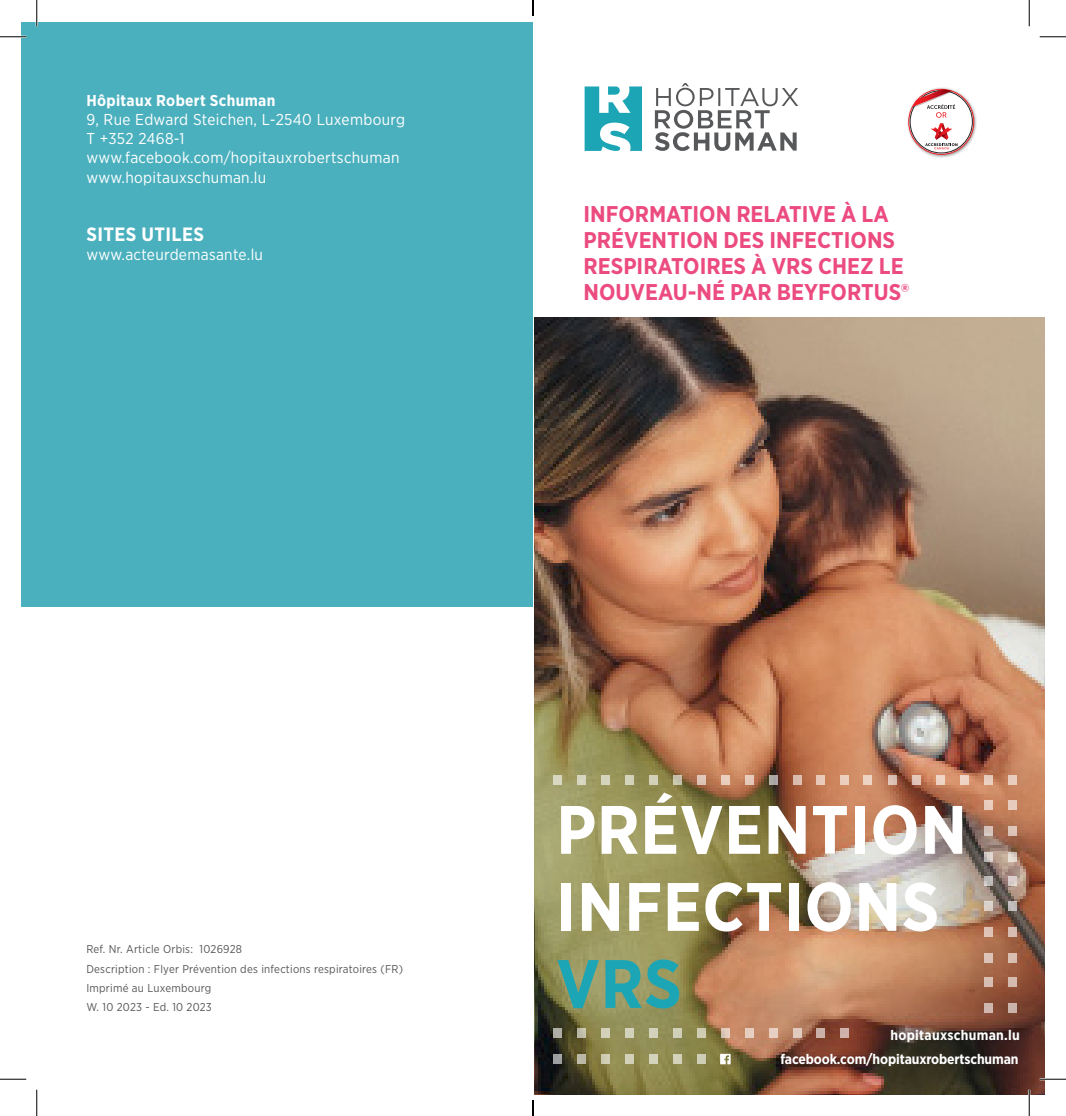
<style>
.page{position:relative;width:1066px;height:1116px;background:#fff}
.page>*{position:absolute;margin:0;border:0;box-sizing:border-box;transform-origin:0 0}
._00_Headline_Flyer{font:700 68.25px "Gotham Narrow";letter-spacing:.01em;color:#fff}
._00_Headline_Flyer_vert{font:700 68.25px "Gotham Narrow";color:#1ca6b5}
._01_H1_Pantone205{font:700 22.75px/26.2px "Gotham Narrow";color:#ec4b80}
._01_H1_white{font:700 19.25px "Gotham Narrow";letter-spacing:.02em;color:#fff}
._02_body_white{font:15.75px "Gotham Narrow";letter-spacing:.02em;color:#fff}
._02_body_white-2{font:700 15.75px "Gotham Narrow";letter-spacing:.02em;color:#fff}
._03_body{font:700 14px "Gotham Narrow";letter-spacing:-.01em;color:#fff}
._03_body-2{font:700 14px "Gotham Narrow";letter-spacing:.02em;color:#fff}
.t1{font:11.38px "Gotham Narrow";letter-spacing:.02em;color:#57585a}
</style>
<div class="page">
<div style="left:22px;top:22px;width:511px;height:584px;background:#4bb0be"></div>
<img style="left:534px;top:317px;width:510px;height:776px">
<div style="left:553px;top:1028px;width:9px;height:9px;background:#aeaea6"></div>
<div style="left:553px;top:1054px;width:9px;height:9px;background:#9e9e9f"></div>
<div style="left:553px;top:774px;width:9px;height:10px;background:#d8d7c1"></div>
<svg style="left:577px;top:1028px;width:9px;height:9px"></svg>
<div style="left:577px;top:1054px;width:9px;height:9px;background:#bbb8a7"></div>
<div style="left:601px;top:1028px;width:9px;height:9px;background:#d3d1b9"></div>
<div style="left:577px;top:774px;width:9px;height:10px;background:#d6d5c0"></div>
<div style="left:601px;top:1054px;width:9px;height:9px;background:#d1cdb5"></div>
<div style="left:625px;top:1028px;width:9px;height:9px;background:#d3d3bd"></div>
<div style="left:625px;top:1054px;width:9px;height:9px;background:#d2d0b8"></div>
<div style="left:601px;top:774px;width:9px;height:10px;background:#d5d3bb"></div>
<div style="left:649px;top:1028px;width:9px;height:9px;background:#d3d2bc"></div>
<div style="left:673px;top:1028px;width:9px;height:9px;background:#d0cfb9"></div>
<div style="left:649px;top:1054px;width:9px;height:9px;background:#d4d3bc"></div>
<div style="left:673px;top:1054px;width:9px;height:9px;background:#d3d2bb"></div>
<div style="left:625px;top:774px;width:9px;height:10px;background:#d4d2bb"></div>
<div style="left:697px;top:1028px;width:9px;height:9px;background:#d0cdb4"></div>
<svg style="left:721px;top:1028px;width:9px;height:9px"></svg>
<div style="left:697px;top:1054px;width:9px;height:9px;background:#cecdb5"></div>
<div style="left:745px;top:1028px;width:9px;height:9px;background:#e5cdc0"></div>
<div style="left:649px;top:774px;width:9px;height:10px;background:#d3d0b8"></div>
<div style="left:769px;top:1028px;width:9px;height:9px;background:#e7d0c3"></div>
<div style="left:1008px;top:1002px;width:8px;height:10px;background:#c9b3ab"></div>
<div style="left:1008px;top:977px;width:8px;height:9px;background:#d4baaf"></div>
<div style="left:673px;top:774px;width:9px;height:10px;background:#c5bfaa"></div>
<svg style="left:1008px;top:901px;width:8px;height:10px"></svg>
<div style="left:793px;top:1028px;width:9px;height:9px;background:#e1cbbf"></div>
<div style="left:1008px;top:876px;width:8px;height:9px;background:#dacecc"></div>
<div style="left:816px;top:1028px;width:9px;height:9px;background:#c9b0ab"></div>
<div style="left:984px;top:1002px;width:8px;height:10px;background:#cfb7ae"></div>
<div style="left:1008px;top:927px;width:8px;height:9px;background:#d7bcb0"></div>
<div style="left:1008px;top:952px;width:8px;height:10px;background:#d9bfb3"></div>
<div style="left:1008px;top:800px;width:8px;height:9px;background:#e7ccbd"></div>
<div style="left:1008px;top:774px;width:8px;height:10px;background:#e7cdbe"></div>
<div style="left:840px;top:1028px;width:8px;height:9px;background:#ceb2ab"></div>
<div style="left:697px;top:774px;width:9px;height:10px;background:#dec6b7"></div>
<div style="left:1008px;top:826px;width:8px;height:9px;background:#ddc4b8"></div>
<svg style="left:1008px;top:851px;width:8px;height:10px"></svg>
<div style="left:984px;top:977px;width:8px;height:9px;background:#d7beb3"></div>
<div style="left:984px;top:901px;width:8px;height:10px;background:#d9cfc7"></div>
<div style="left:721px;top:774px;width:9px;height:10px;background:#ebcfc0"></div>
<svg style="left:984px;top:876px;width:8px;height:9px"></svg>
<div style="left:984px;top:927px;width:8px;height:9px;background:#dec3b5"></div>
<div style="left:984px;top:952px;width:8px;height:10px;background:#dbc3b7"></div>
<div style="left:984px;top:800px;width:8px;height:9px;background:#e9ccbd"></div>
<div style="left:984px;top:774px;width:8px;height:10px;background:#e8ccbd"></div>
<svg style="left:984px;top:826px;width:8px;height:9px"></svg>
<svg style="left:984px;top:851px;width:8px;height:10px"></svg>
<div style="left:745px;top:774px;width:9px;height:10px;background:#e6c9ba"></div>
<div style="left:960px;top:774px;width:8px;height:10px;background:#efd3c4"></div>
<div style="left:769px;top:774px;width:9px;height:10px;background:#aba8a3"></div>
<div style="left:936px;top:774px;width:8px;height:10px;background:#efd5c5"></div>
<div style="left:912px;top:774px;width:9px;height:10px;background:#e3c5b7"></div>
<div style="left:793px;top:774px;width:9px;height:10px;background:#dcbdaf"></div>
<div style="left:888px;top:774px;width:8px;height:10px;background:#dcc0b5"></div>
<div style="left:863px;top:774px;width:8px;height:10px;background:#edd3c3"></div>
<div style="left:840px;top:774px;width:8px;height:10px;background:#ebcfbf"></div>
<div style="left:816px;top:774px;width:9px;height:10px;background:#e7c9b9"></div>
<svg style="left:584px;top:86px;width:58px;height:65px"></svg>
<svg style="left:655px;top:83px;width:143px;height:68px"></svg>
<svg style="left:720px;top:1053px;width:10px;height:11px"></svg>
<img style="left:550px;top:797px;width:429px;height:222px">
<img style="left:907px;top:92px;width:69px;height:65px">
<svg style="left:908px;top:89px;width:65px;height:65px"></svg>
<div style="left:910px;top:91px;width:62px;height:62px;border:1px solid #231f20;border-radius:50%"></div>
<img style="left:907px;top:87px;width:51px;height:27px">
<svg style="left:912px;top:89px;width:45px;height:60px"></svg>
<hr style="left:0;top:36px;width:26px;height:2px;background:#fff">
<hr style="left:1039px;top:1077px;width:27px;height:3px;background:#fff">
<hr style="left:36px;top:0;width:2px;height:26px;background:#fff">
<hr style="left:1028px;top:1089px;width:2px;height:26px;background:#fff">
<svg style="left:0;top:36px;width:26px;height:1px"></svg>
<svg style="left:1039px;top:36px;width:27px;height:1px"></svg>
<svg style="left:0;top:1078px;width:26px;height:1px"></svg>
<svg style="left:1039px;top:1078px;width:27px;height:1px"></svg>
<svg style="left:36px;top:0;width:1px;height:26px"></svg>
<svg style="left:36px;top:1089px;width:1px;height:26px"></svg>
<svg style="left:1029px;top:0;width:1px;height:26px"></svg>
<svg style="left:1029px;top:1089px;width:1px;height:26px"></svg>
<svg style="left:532px;top:0;width:2px;height:16px"></svg>
<svg style="left:532px;top:1100px;width:2px;height:15px"></svg>
<p class="_02_body_white-2" style="left:86px;top:90px;width:190px">Hôpitaux Robert Schuman</p>
<p class="_02_body_white" style="left:86px;top:110px;width:320px">9, Rue Edward Steichen, L-2540 Luxembourg</p>
<p class="_02_body_white" style="left:86px;top:129px;width:100px">T +352 2468-1</p>
<p class="_02_body_white" style="left:86px;top:148px;width:314px">www.facebook.com/hopitauxrobertschuman</p>
<p class="_02_body_white" style="left:86px;top:167px;width:181px">www.hopitauxschuman.lu</p>
<p class="_01_H1_white" style="left:86px;top:221px;width:119px">SITES UTILES</p>
<p class="_02_body_white" style="left:86px;top:244px;width:178px">www.acteurdemasante.lu</p>
<p class="_01_H1_Pantone205" style="left:583px;top:200px;width:327px">INFORMATION RELATIVE À LA<br>PRÉVENTION DES INFECTIONS<br>RESPIRATOIRES À VRS CHEZ LE<br>NOUVEAU-NÉ PAR BEYFORTUS®</p>
<p class="t1" style="left:86px;top:942px;width:157px">Ref. Nr. Article Orbis: 1026928</p>
<p class="t1" style="left:86px;top:961px;width:318px">Description : Flyer Prévention des infections respiratoires (FR)</p>
<p class="t1" style="left:86px;top:980px;width:126px">Imprimé au Luxembourg</p>
<p class="t1" style="left:86px;top:999px;width:127px">W. 10 2023 - Ed. 10 2023</p>
<p class="_00_Headline_Flyer" style="left:556px;top:785px;width:412px">PRÉVENTION</p>
<p class="_00_Headline_Flyer" style="left:556px;top:862px;width:384px">INFECTIONS</p>
<p class="_00_Headline_Flyer_vert" style="left:556px;top:939px;width:127px">VRS</p>
<p class="_03_body-2" style="left:890px;top:1025px;width:131px">hopitauxschuman.lu</p>
<p class="_03_body" style="left:780px;top:1050px;width:239px">facebook.com/hopitauxrobertschuman</p>
</div>
